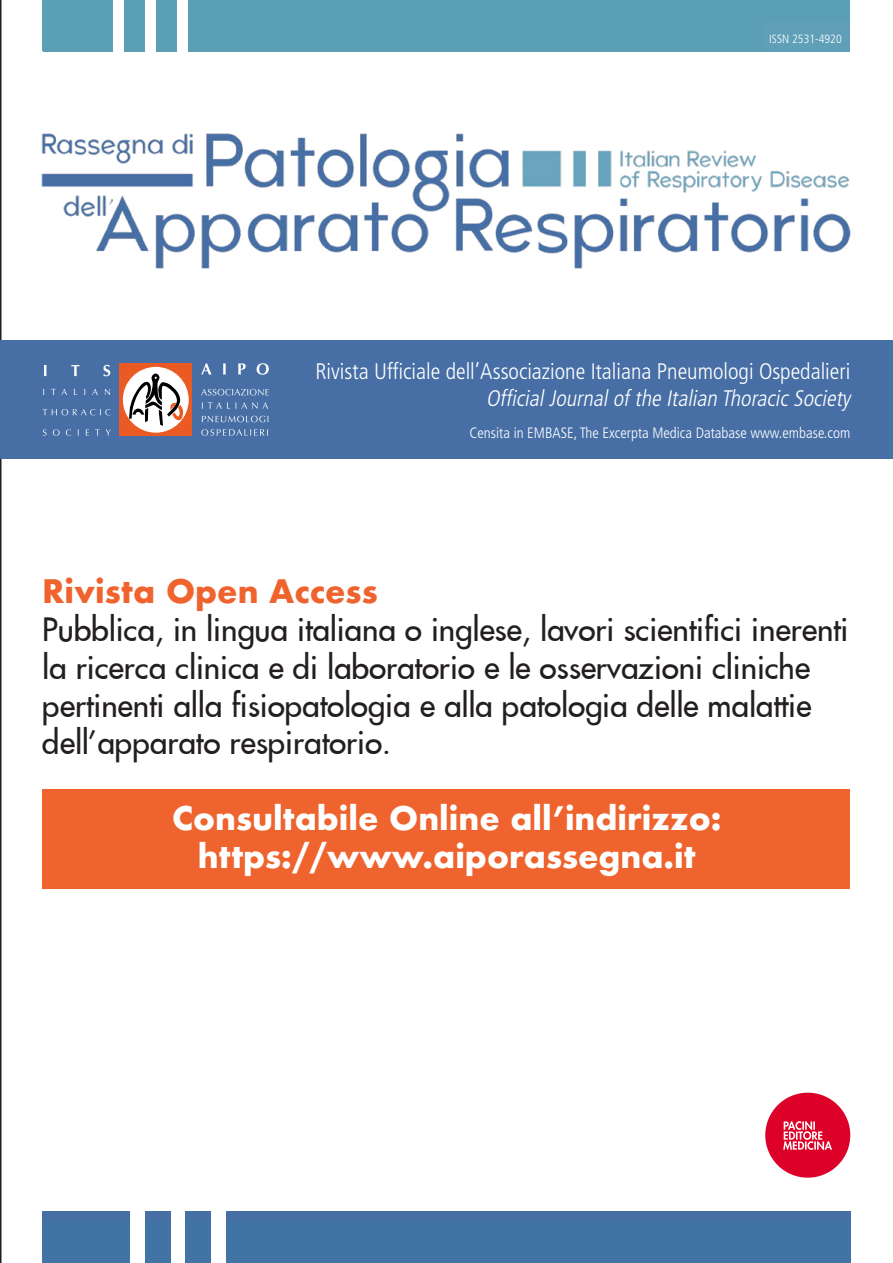
<style>
.page{position:relative;width:893px;height:1263px;background:#fff}
.page>*{position:absolute;margin:0;border:0;box-sizing:border-box;transform-origin:0 0}
.t1{font:31.5px/37.8px "Futura";color:#231f20}
.t2{font:700 31.5px/37.8px "Futura";color:#fff;text-align:center}
.t3{font:300 condensed 22.5px/27px "Frutiger LT Std";color:#fff;text-align:right}
.t4{font:300 condensed 15px "Frutiger LT Std";color:#fff}
.t5{font:300 condensed 12px "Frutiger LT Std";color:#fff}
.s1{font-style:italic}
.s2{font-weight:700;color:#ef642e}
</style>
<div class="page">
<div style="left:0;top:340px;width:893px;height:119px;background:#476fa5"></div>
<div style="left:765px;top:1093px;width:85px;height:85px;background:#dd0028;border-radius:50%"></div>
<svg style="left:783px;top:1121px;width:49px;height:29px"></svg>
<img style="left:532px;top:150px;width:319px;height:119px">
<div style="left:43px;top:1212px;width:87px;height:51px;background:#476fa5"></div>
<div style="left:226px;top:1212px;width:624px;height:51px;background:#476fa5"></div>
<div style="left:188px;top:0;width:662px;height:51px;background:#5f9fb7"></div>
<div style="left:145px;top:1212px;width:26px;height:51px;background:#476fa5"></div>
<div style="left:186px;top:1212px;width:25px;height:51px;background:#476fa5"></div>
<div style="left:42px;top:789px;width:807px;height:99px;background:#ef642e"></div>
<div style="left:188px;top:0;width:576px;height:50px;background:#5a9fb3"></div>
<div style="left:274px;top:0;width:576px;height:21px;background:#5a9fb3"></div>
<div style="left:887px;top:340px;width:6px;height:119px;background:#4273a5"></div>
<div style="left:42px;top:1220px;width:88px;height:43px;background:#4273a5"></div>
<div style="left:145px;top:1220px;width:26px;height:43px;background:#4273a5"></div>
<div style="left:226px;top:1220px;width:624px;height:43px;background:#4273a5"></div>
<div style="left:186px;top:1220px;width:25px;height:43px;background:#4273a5"></div>
<svg style="left:0;top:0;width:532px;height:436px"></svg>
<p class="t5" style="left:769px;top:32px;width:74px">ISSN 2531-4920</p>
<p class="t3" style="left:315px;top:358px;width:541px">Rivista Ufficiale dell’Associazione Italiana Pneumologi Ospedalieri<br><span class="s1">OfficialJournalofthe Italian ThoracicSociety</span></p>
<p class="t4" style="left:470px;top:424px;width:382px">Censita in EMBASE, The Excerpta Medica Database www.embase.com</p>
<p class="t1" style="left:42px;top:572px;width:808px"><span class="s2">Rivista Open Access<br></span>Pubblica, in lingua italiana o inglese, lavori scientifici inerenti la ricerca clinica e di laboratorio e le osservazioni cliniche pertinenti alla fisiopatologia e alla patologia delle malattie dell'apparato respiratorio.</p>
<p class="t2" style="left:172px;top:799px;width:551px">Consultabile Online all’indirizzo: https://www.aiporassegna.it</p>
</div>
